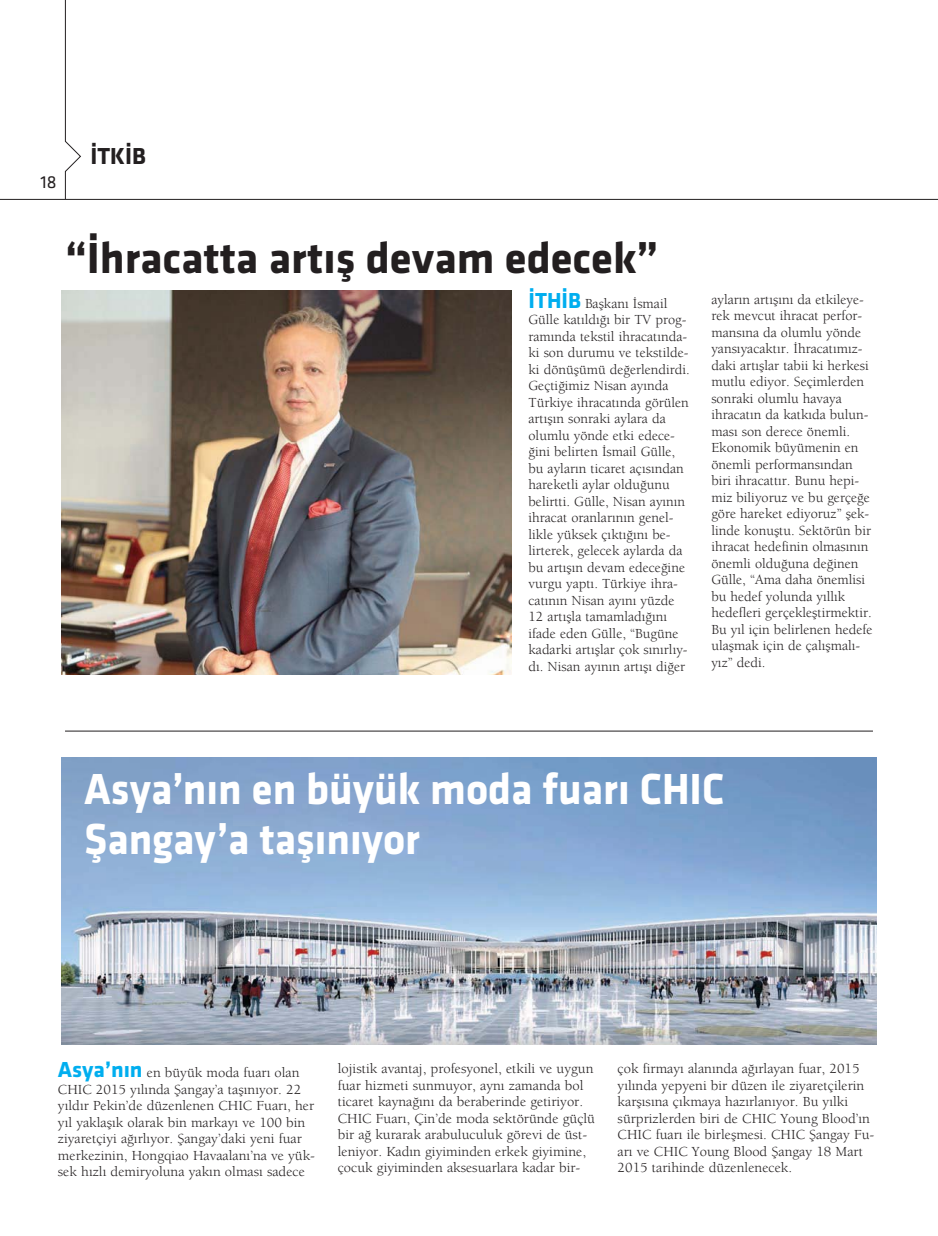
<style>
.page{position:relative;width:938px;height:1236px;background:#fff}
.page>*{position:absolute;margin:0;border:0;box-sizing:border-box;transform-origin:0 0}
.t1{font:700 45px/50.1px "Klavika";color:#fff;scale:.95 1}
.t2{font:700 45px "Klavika";color:#231f20}
.t3{font:700 24px "Klavika";color:#231f20}
.t4{font:18px "Klavika";color:#231f20}
.t5{font:14.25px/16.5px "Berkeley Book Tr";color:#231f20}
.s1{font-family:"Klavika";font-weight:700;font-size:22.5px;color:#00aeef}
</style>
<div class="page">
<hr style="left:0;top:199px;width:938px;height:1px;background:#231f20">
<svg style="left:65px;top:0;width:16px;height:200px"></svg>
<img style="left:62px;top:757px;width:814px;height:287px">
<hr style="left:65px;top:730px;width:808px;height:1px;background:#231f20">
<img style="left:61px;top:291px;width:450px;height:384px">
<p class="t4" style="left:40px;top:176px;width:18px">18</p>
<h2 class="t3" style="left:91px;top:147px;width:57px">İTKİB</h2>
<h1 class="t2" style="left:65px;top:241px;width:595px">“İhracatta artış devam edecek”</h1>
<p class="t5" style="left:528px;top:296px;width:163px"><span class="s1">İTHİB</span> Başkanı İsmail<br>Gülle katıldığı bir TV prog&shy;ramında tekstil ihracatında&shy;ki son durumu ve tekstilde&shy;ki dönüşümü değerlendirdi.<br>Geçtiğimiz Nisan ayında<br>Türkiye ihracatında görülen artışın sonraki aylara da olumlu yönde etki edece&shy;ğini belirten İsmail Gülle, bu ayların ticaret açısından hareketli aylar olduğunu belirtti. Gülle, Nisan ayının ihracat oranlarının genel&shy;likle yüksek çıktığını be&shy;lirterek, gelecek aylarda da bu artışın devam edeceğine vurgu yaptı. Türkiye ihra&shy;catının Nisan ayını yüzde<br>12 artışla tamamladığını ifade eden Gülle, “Bugüne kadarki artışlar çok sınırlıy&shy;dı. Nisan ayının artışı diğer</p>
<p class="t5" style="left:711px;top:292px;width:163px">ayların artışını da etkileye&shy;rek mevcut ihracat perfor&shy;mansına da olumlu yönde yansıyacaktır. İhracatımız&shy;daki artışlar tabii ki herkesi mutlu ediyor. Seçimlerden sonraki olumlu havaya ihracatın da katkıda bulun&shy;ması son derece önemli.<br>Ekonomik büyümenin en önemli performansından biri ihracattır. Bunu hepi&shy;miz biliyoruz ve bu gerçeğe göre hareket ediyoruz” şek&shy;linde konuştu. Sektörün bir ihracat hedefinin olmasının önemli olduğuna değinen<br>Gülle, “Ama daha önemlisi bu hedef yolunda yıllık hedefleri gerçekleştirmektir.<br>Bu yıl için belirlenen hedefe ulaşmak için de çalışmalı&shy;yız” dedi.</p>
<h1 class="t1" style="left:84px;top:767px;width:675px">Asya’nın en büyük moda fuarı CHIC<br>Şangay’a taşınıyor</h1>
<p class="t5" style="left:58px;top:1065px;width:259px"><span class="s1">Asya’nın</span> en büyük moda fuarı olan CHIC 2015 yılında Şangay’a taşınıyor. 22 yıldır Pekin’de düzenlenen CHIC Fuarı, her yıl yaklaşık olarak bin markayı ve 100 bin ziyaretçiyi ağırlıyor. Şangay’daki yeni fuar merkezinin, Hongqiao Havaalanı’na ve yük&shy;sek hızlı demiryoluna yakın olması sadece</p>
<p class="t5" style="left:338px;top:1061px;width:259px">lojistik avantaj, profesyonel, etkili ve uygun fuar hizmeti sunmuyor, aynı zamanda bol ticaret kaynağını da beraberinde getiriyor.<br>CHIC Fuarı, Çin’de moda sektöründe güçlü bir ağ kurarak arabuluculuk görevi de üst&shy;leniyor. Kadın giyiminden erkek giyimine, çocuk giyiminden aksesuarlara kadar bir-</p>
<p class="t5" style="left:618px;top:1061px;width:258px">çok firmayı alanında ağırlayan fuar, 2015 yılında yepyeni bir düzen ile ziyaretçilerin karşısına çıkmaya hazırlanıyor. Bu yılki sürprizlerden biri de CHIC Young Blood’ın CHIC fuarı ile birleşmesi. CHIC Şangay Fu&shy;arı ve CHIC Young Blood Şangay 18 Mart 2015 tarihinde düzenlenecek.</p>
</div>
